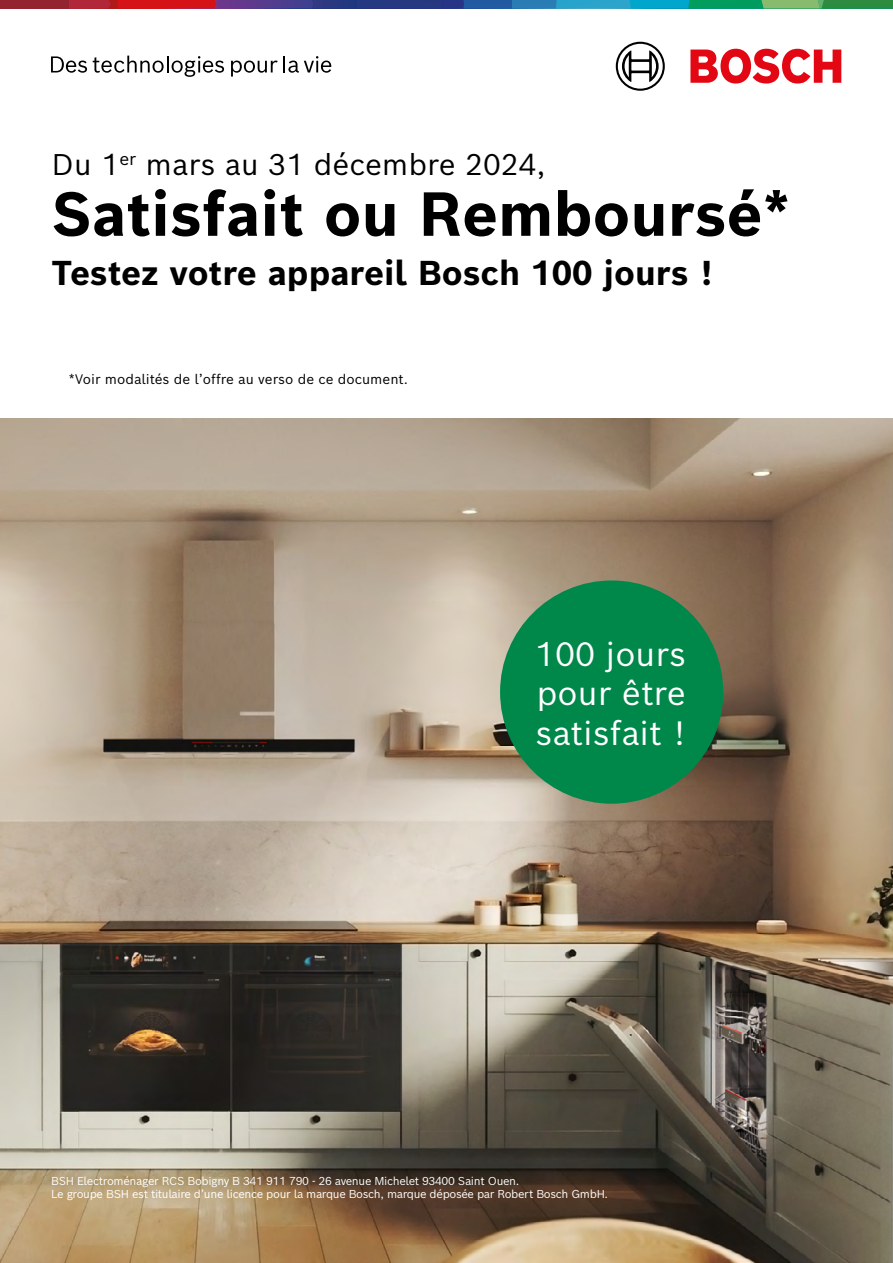
<style>
.page{position:relative;width:893px;height:1263px;background:#fff}
.page>*{position:absolute;margin:0;border:0;box-sizing:border-box;transform-origin:0 0}
.t1{font:700 60.75px "Bosch Sans";color:#000}
.t2{font:700 33.75px "Bosch Sans";color:#000}
.t3{font:33px/39.6px "Bosch Sans";color:#fff;text-align:justify}
.t4{font:29.25px "Bosch Sans";color:#000}
.t5{font:13.5px "Bosch Sans";color:#000}
.t6{font:11.25px/13.5px "Bosch Sans";letter-spacing:-.03em;color:#fff}
</style>
<div class="page">
<img style="left:0;top:419px;width:893px;height:844px">
<svg style="left:51px;top:56px;width:36px;height:17px"></svg>
<svg style="left:93px;top:56px;width:131px;height:21px"></svg>
<svg style="left:231px;top:56px;width:100px;height:21px"></svg>
<svg style="left:690px;top:49px;width:151px;height:35px"></svg>
<svg style="left:616px;top:42px;width:49px;height:49px"></svg>
<div style="left:0;top:0;width:69px;height:9px;background:#942330"></div>
<svg style="left:69px;top:0;width:824px;height:9px;background:#496378"></svg>
<div style="left:500px;top:580px;width:223px;height:224px;background:#00884b;border-radius:50%"></div>
<h3 class="t4" style="left:52px;top:145px;width:495px">Du 1<sup>er</sup> mars au 31 décembre 2024,</h3>
<h1 class="t1" style="left:52px;top:173px;width:740px">Satisfait ou Remboursé*</h1>
<h2 class="t2" style="left:52px;top:250px;width:662px">Testez votre appareil Bosch 100 jours !</h2>
<p class="t5" style="left:69px;top:370px;width:341px">*Voir modalités de l’offre au verso de ce document.</p>
<h3 class="t3" style="left:534px;top:633px;width:153px">100 jours pour être satisfait !</h3>
<p class="t6" style="left:51px;top:1174px;width:559px">BSH Electroménager RCS Bobigny B 341 911 790 - 26 avenue Michelet 93400 Saint Ouen.<br>Le groupe BSH est titulaire d’une licence pour la marque Bosch, marque déposée par Robert Bosch GmbH.</p>
</div>
